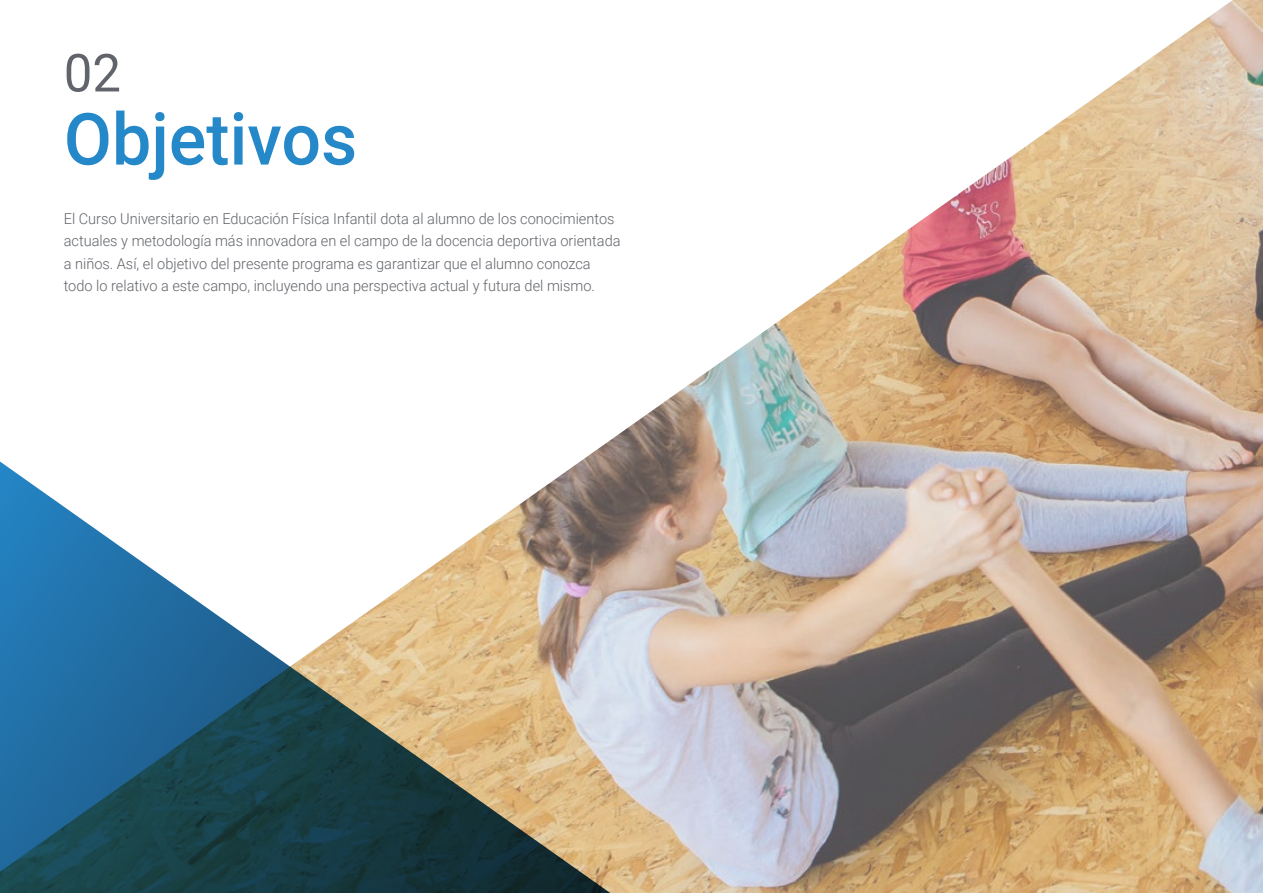
<style>
.page{position:relative;width:1263px;height:893px;background:#fff}
.page>*{position:absolute;margin:0;border:0;box-sizing:border-box;transform-origin:0 0}
.t1{font:500 72px "Roboto";color:#2488c9}
.t2{font:52.5px "Roboto";color:#61646a}
.t3{font:300 15px/22.5px "Roboto";color:#61646a}
</style>
<div class="page">
<img style="left:602px;top:0;width:661px;height:893px">
<svg style="left:0;top:446px;width:640px;height:447px"></svg>
<h2 class="t2" style="left:64px;top:36px;width:59px">02</h2>
<h1 class="t1" style="left:64px;top:89px;width:295px">Objetivos</h1>
<p class="t3" style="left:64px;top:207px;width:558px">El Curso Universitario en Educación Física Infantil dota al alumno de los conocimientos actuales y metodología más innovadora en el campo de la docencia deportiva orientada a niños. Así, el objetivo del presente programa es garantizar que el alumno conozca todo lo relativo a este campo, incluyendo una perspectiva actual y futura del mismo.</p>
</div>
